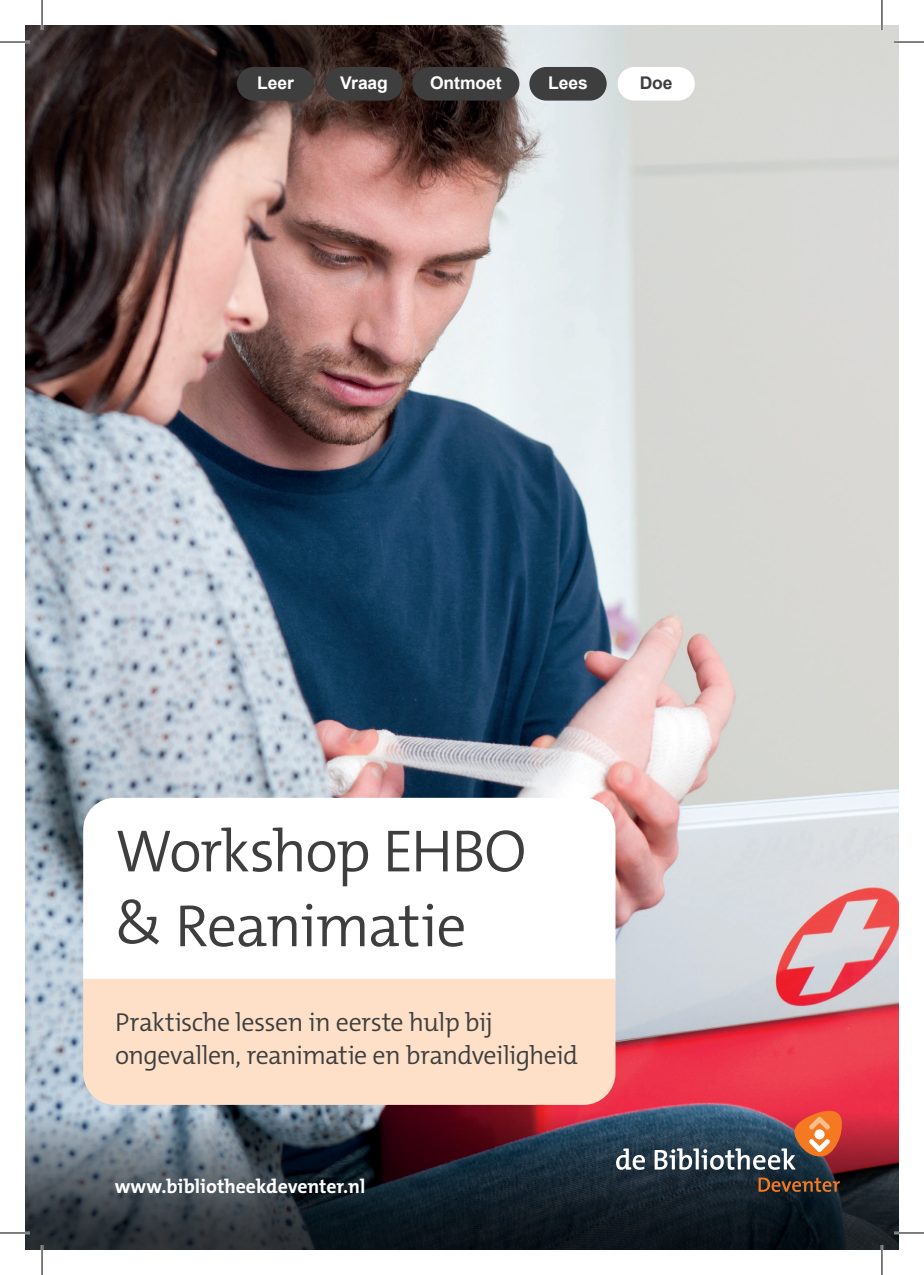
<style>
.page{position:relative;width:924px;height:1275px;background:#fff}
.page>*{position:absolute;margin:0;border:0;box-sizing:border-box;transform-origin:0 0}
.t1{font:300 60px/74.8px "The Mix C5";letter-spacing:-.03em;color:#3e3e3f}
.t2{font:300 26px/33.8px "The Mix C5";letter-spacing:-.025em;color:#3e3e3f}
.t3{font:700 19.8px "The Mix C5";color:#fff}
.t4{font:700 17.4px "Arial";letter-spacing:-.005em;color:#fff}
.t5{font:700 17.4px "Arial";color:#3e3e3f}
</style>
<div class="page">
<img style="left:25px;top:25px;width:873px;height:1054px">
<div style="left:237px;top:67px;width:77px;height:34px;background:#3e3e3f;border-radius:17px"></div>
<div style="left:325px;top:67px;width:77px;height:34px;background:#3e3e3f;border-radius:17px"></div>
<div style="left:412px;top:67px;width:107px;height:34px;background:#3e3e3f;border-radius:17px"></div>
<div style="left:529px;top:67px;width:77px;height:34px;background:#3e3e3f;border-radius:17px"></div>
<div style="left:617px;top:67px;width:77px;height:34px;background:#fff;border-radius:17px"></div>
<svg style="left:83px;top:798px;width:532px;height:180px"></svg>
<div style="left:83px;top:978px;width:532px;height:101px;background:#fde0c7"></div>
<svg style="left:25px;top:1079px;width:873px;height:171px;background:#57484f"></svg>
<svg style="left:615px;top:1148px;width:29px;height:21px"></svg>
<svg style="left:654px;top:1110px;width:187px;height:59px;background:#6b6267"></svg>
<svg style="left:758px;top:1177px;width:81px;height:14px"></svg>
<hr style="left:0;top:41px;width:30px;height:2px;background:#fff">
<hr style="left:893px;top:41px;width:30px;height:2px;background:#fff">
<hr style="left:0;top:1231px;width:30px;height:3px;background:#fff">
<hr style="left:893px;top:1231px;width:30px;height:3px;background:#fff">
<hr style="left:41px;top:0;width:2px;height:30px;background:#fff">
<hr style="left:41px;top:1245px;width:2px;height:30px;background:#fff">
<hr style="left:880px;top:0;width:2px;height:30px;background:#fff">
<hr style="left:880px;top:1245px;width:2px;height:30px;background:#fff">
<hr style="left:0;top:42px;width:30px;height:1px;background:#000">
<hr style="left:893px;top:42px;width:30px;height:1px;background:#000">
<hr style="left:0;top:1232px;width:30px;height:1px;background:#000">
<hr style="left:893px;top:1232px;width:30px;height:1px;background:#000">
<hr style="left:42px;top:0;width:1px;height:30px;background:#000">
<hr style="left:42px;top:1245px;width:1px;height:30px;background:#000">
<hr style="left:881px;top:0;width:1px;height:30px;background:#000">
<hr style="left:881px;top:1245px;width:1px;height:30px;background:#000">
<p class="t4" style="left:257px;top:71px;width:38px">Leer</p>
<p class="t4" style="left:340px;top:71px;width:49px">Vraag</p>
<p class="t4" style="left:430px;top:71px;width:73px">Ontmoet</p>
<p class="t4" style="left:548px;top:71px;width:41px">Lees</p>
<p class="t5" style="left:639px;top:71px;width:34px">Doe</p>
<h1 class="t1" style="left:115px;top:814px;width:412px">Workshop EHBO &amp; Reanimatie</h1>
<p class="t2" style="left:115px;top:1005px;width:464px">Praktische lessen in eerste hulp bij ongevallen, reanimatie en brandveiligheid</p>
<p class="t3" style="left:115px;top:1173px;width:252px">www.bibliotheekdeventer.nl</p>
</div>
